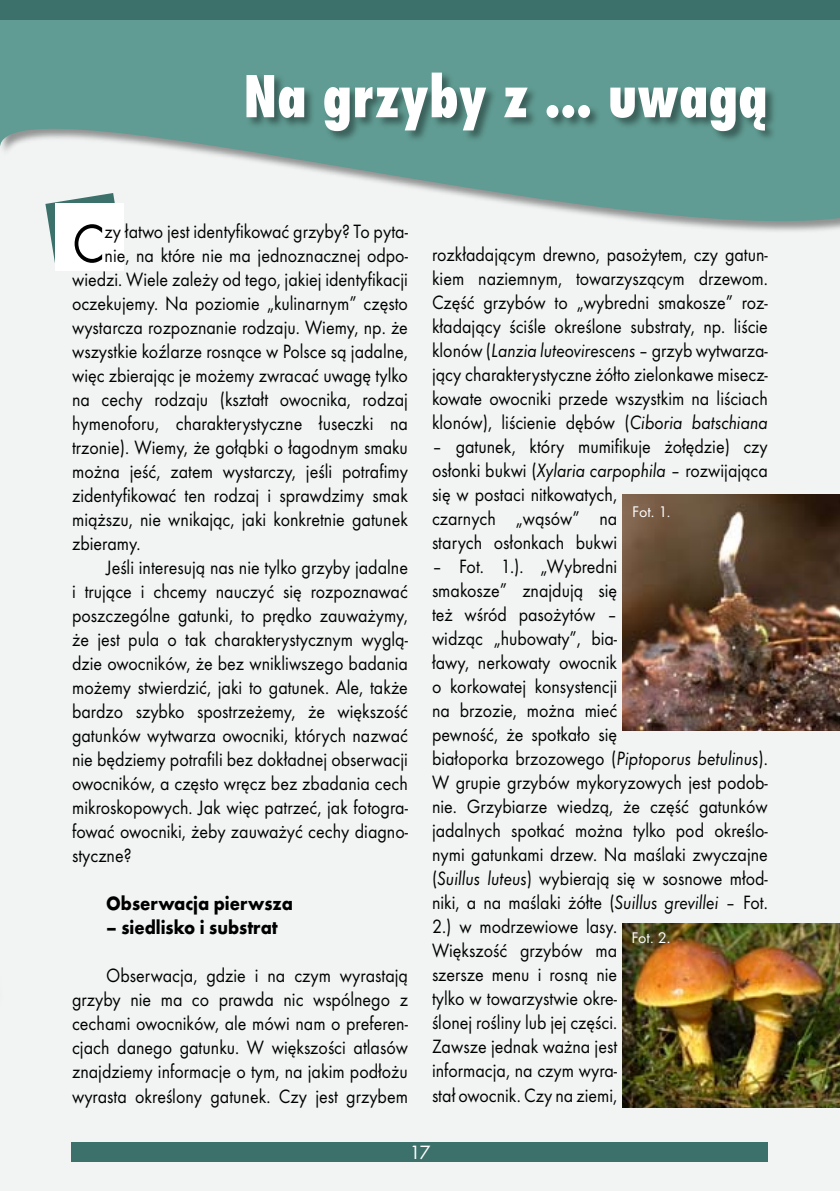
<style>
.page{position:relative;width:840px;height:1191px;background:#fff}
.page>*{position:absolute;margin:0;border:0;box-sizing:border-box;transform-origin:0 0}
.t1{font:800 56px "Fujiyama";color:#fff;scale:.93 1}
.t2{font:56px "Futur TEE";color:#000;scale:.9 1}
.t3{font:20px/24px "Futur TEE";color:#000;text-align:justify;scale:.9 1}
.t4{font:700 20px "Futur TEE";color:#000;scale:.9 1}
.t5{font:20px "Futur TEE";color:#fff}
.t6{font:16px "Futur TEE";letter-spacing:-.005em;color:#fff}
.s1{font-style:italic}
</style>
<div class="page">
<div style="left:0;top:0;width:839px;height:1191px;background:#f1f4f3"></div>
<div style="left:55px;top:203px;width:68px;height:68px;background:#fff"></div>
<svg style="left:0;top:20px;width:839px;height:242px;fill:#609c93"></svg>
<div style="left:245px;top:71px;width:532px;height:73px;background:#000;opacity:.4"></div>
<img style="left:622px;top:923px;width:217px;height:184px">
<img style="left:622px;top:494px;width:217px;height:236px">
<div style="left:0;top:0;width:839px;height:20px;background:#3c706a"></div>
<div style="left:72px;top:1141px;width:695px;height:20px;background:#3c706a"></div>
<h1 class="t1" style="left:243px;top:59px;width:565px">Na grzyby z ... uwagą</h1>
<h1 class="t2" style="left:72px;top:210px;width:38px">C</h1>
<p class="t3" style="left:105px;top:219px;width:338px">zy łatwo jest identyfikować grzyby? To pyta-</p>
<p class="t3" style="left:105px;top:243px;width:338px">nie, na które nie ma jednoznacznej odpo-</p>
<p class="t3" style="left:72px;top:267px;width:374px">wiedzi. Wiele zależy od tego, jakiej identyfikacji</p>
<p class="t3" style="left:72px;top:291px;width:374px">oczekujemy. Na poziomie „kulinarnym” często</p>
<p class="t3" style="left:72px;top:315px;width:374px">wystarcza rozpoznanie rodzaju. Wiemy, np. że</p>
<p class="t3" style="left:72px;top:339px;width:374px">wszystkie koźlarze rosnące w Polsce są jadalne,</p>
<p class="t3" style="left:72px;top:363px;width:374px">więc zbierając je możemy zwracać uwagę tylko</p>
<p class="t3" style="left:72px;top:387px;width:374px">na cechy rodzaju (kształt owocnika, rodzaj</p>
<p class="t3" style="left:72px;top:411px;width:374px">hymenoforu, charakterystyczne łuseczki na</p>
<p class="t3" style="left:72px;top:435px;width:374px">trzonie). Wiemy, że gołąbki o łagodnym smaku</p>
<p class="t3" style="left:72px;top:459px;width:374px">można jeść, zatem wystarczy, jeśli potrafimy</p>
<p class="t3" style="left:72px;top:483px;width:374px">zidentyfikować ten rodzaj i sprawdzimy smak</p>
<p class="t3" style="left:72px;top:507px;width:374px">miąższu, nie wnikając, jaki konkretnie gatunek</p>
<p class="t3" style="left:72px;top:531px;width:78px">zbieramy.</p>
<p class="t3" style="left:106px;top:555px;width:337px">Jeśli interesują nas nie tylko grzyby jadalne</p>
<p class="t3" style="left:72px;top:579px;width:374px">i trujące i chcemy nauczyć się rozpoznawać</p>
<p class="t3" style="left:72px;top:603px;width:374px">poszczególne gatunki, to prędko zauważymy,</p>
<p class="t3" style="left:72px;top:627px;width:374px">że jest pula o tak charakterystycznym wyglą-</p>
<p class="t3" style="left:72px;top:651px;width:374px">dzie owocników, że bez wnikliwszego badania</p>
<p class="t3" style="left:72px;top:675px;width:374px">możemy stwierdzić, jaki to gatunek. Ale, także</p>
<p class="t3" style="left:72px;top:699px;width:374px">bardzo szybko spostrzeżemy, że większość</p>
<p class="t3" style="left:72px;top:723px;width:374px">gatunków wytwarza owocniki, których nazwać</p>
<p class="t3" style="left:72px;top:747px;width:374px">nie będziemy potrafili bez dokładnej obserwacji</p>
<p class="t3" style="left:72px;top:771px;width:374px">owocników, a często wręcz bez zbadania cech</p>
<p class="t3" style="left:72px;top:795px;width:374px">mikroskopowych. Jak więc patrzeć, jak fotogra-</p>
<p class="t3" style="left:72px;top:819px;width:374px">fować owocniki, żeby zauważyć cechy diagno-</p>
<p class="t3" style="left:72px;top:843px;width:68px">styczne?</p>
<p class="t4" style="left:106px;top:891px;width:209px">Obserwacja pierwsza</p>
<p class="t4" style="left:106px;top:915px;width:192px">– siedlisko i substrat</p>
<p class="t3" style="left:72px;top:963px;width:374px;text-indent:34px">Obserwacja, gdzie i na czym wyrastają grzyby nie ma co prawda nic wspólnego z cechami owocników, ale mówi nam o preferen&shy;cjach danego gatunku. W większości atlasów znajdziemy informacje o tym, na jakim podłożu wyrasta określony gatunek. Czy jest grzybem</p>
<p class="t3" style="left:432px;top:242px;width:374px">rozkładającym drewno, pasożytem, czy gatun&shy;kiem naziemnym, towarzyszącym drzewom.<br>Część grzybów to „wybredni smakosze” roz&shy;kładający ściśle określone substraty, np. liście klonów (<span class="s1">Lanzia luteovirescens</span> – grzyb wytwarza&shy;jący charakterystyczne żółto zielonkawe misecz&shy;kowate owocniki przede wszystkim na liściach klonów), liścienie dębów (<span class="s1">Ciboria batschiana</span></p>
<p class="t3" style="left:432px;top:434px;width:374px;text-align:left">– gatunek, który mumifikuje żołędzie) czy osłonki bukwi (<span class="s1">Xylaria carpophila</span> – rozwijająca się w postaci nitkowatych,<br>czarnych „wąsów” na<br>starych osłonkach bukwi</p>
<p class="t3" style="left:432px;top:554px;width:374px;text-align:left">– Fot. 1.). „Wybredni<br>smakosze” znajdują się<br>też wśród pasożytów –<br>widząc „hubowaty”, bia-<br>ławy, nerkowaty owocnik<br>o korkowatej konsystencji<br>na brzozie, można mieć<br>pewność, że spotkało się<br>białoporka brzozowego (<span class="s1">Piptoporus betulinus</span>).<br>W grupie grzybów mykoryzowych jest podob&shy;nie. Grzybiarze wiedzą, że część gatunków jadalnych spotkać można tylko pod określo&shy;nymi gatunkami drzew. Na maślaki zwyczajne (<span class="s1">Suillus luteus</span>) wybierają się w sosnowe młod&shy;niki, a na maślaki żółte (<span class="s1">Suillus grevillei</span> – Fot.<br>2.) w modrzewiowe lasy.<br>Większość grzybów ma<br>szersze menu i rosną nie<br>tylko w towarzystwie okre-<br>ślonej rośliny lub jej części.<br>Zawsze jednak ważna jest<br>informacja, na czym wyra-<br>stał owocnik. Czy na ziemi,</p>
<p class="t6" style="left:632px;top:502px;width:39px">Fot. 1.</p>
<p class="t6" style="left:631px;top:927px;width:40px">Fot. 2.</p>
<p class="t5" style="left:409px;top:1140px;width:22px">17</p>
</div>
